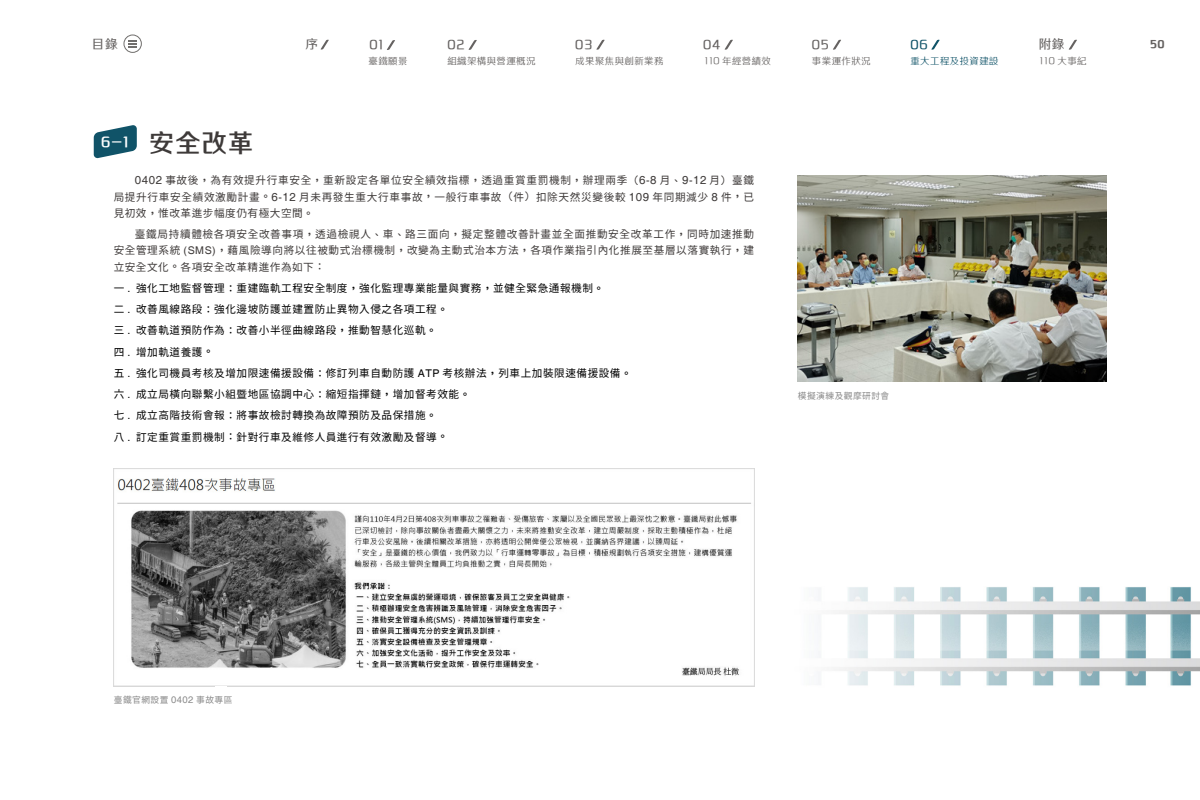
<style>
.page{position:relative;width:1200px;height:800px;background:#fff}
.page>*{position:absolute;margin:0;border:0;box-sizing:border-box;transform-origin:0 0}
.t1{font:25px "Tensentype Zhi Hei GB18030 W3";color:#3e3a39}
.t2{font:16.25px "Tensentype Zhi Hei GB18030 W3";color:#fff}
.t3{font:14.38px "Tensentype Zhi Hei GB18030 W2";letter-spacing:.05em;color:#656261}
.t4{font:14.38px "Tensentype Zhi Hei GB18030 W2";color:#105368}
.t5{font:12.5px "Tensentype Zhi Hei GB18030 W2";color:#656261}
.t6{font:12.5px "Tensentype Zhi Hei GB18030 W4";color:#656261}
.t7{font:10.62px/16.2px "Taipei Sans TC Beta";letter-spacing:.055em;color:#3e3a39;text-align:justify}
.t8{font:10.62px "Taipei Sans TC Beta";letter-spacing:.05em;color:#000}
.t9{font:10.62px "Tensentype Zhi Hei GB18030 W1";color:#656261}
.t10{font:9.38px "Tensentype Zhi Hei GB18030 W1";letter-spacing:.05em;color:#656261}
.t11{font:9.38px "Tensentype Zhi Hei GB18030 W1";letter-spacing:.05em;color:#105368}
.t12{font:8.75px "Taipei Sans TC Beta";letter-spacing:.05em;color:#898989}
.s1{font-size:10.62px}
.s2{font-family:"Helvetica";font-size:11.5px}
.s3{font-family:"jf openhuninn 1.1"}
.s4{font-family:"Helvetica"}
.s5{font-size:9.38px}
.s6{font-family:"Helvetica";font-size:9.5px}
</style>
<div class="page">
<img style="left:696px;top:468px;width:504px;height:219px">
<svg style="left:833px;top:39px;width:8px;height:11px"></svg>
<svg style="left:931px;top:39px;width:9px;height:11px"></svg>
<svg style="left:725px;top:39px;width:8px;height:11px"></svg>
<svg style="left:596px;top:39px;width:9px;height:11px"></svg>
<svg style="left:469px;top:40px;width:8px;height:10px"></svg>
<svg style="left:387px;top:40px;width:8px;height:10px"></svg>
<svg style="left:128px;top:40px;width:9px;height:8px"></svg>
<div style="left:124px;top:35px;width:18px;height:18px;border:1px solid #706e6c;border-radius:50%"></div>
<svg style="left:1069px;top:39px;width:8px;height:11px"></svg>
<svg style="left:321px;top:39px;width:8px;height:11px"></svg>
<img style="left:798px;top:175px;width:308px;height:207px">
<img style="left:114px;top:468px;width:640px;height:218px">
<svg style="left:94px;top:125px;width:43px;height:33px"></svg>
<p class="t5" style="left:305px;top:35px;width:14px">序</p>
<p class="t5" style="left:1039px;top:35px;width:27px">附錄</p>
<p class="t5" style="left:92px;top:35px;width:27px">目錄</p>
<p class="t3" style="left:369px;top:35px;width:16px">01</p>
<p class="t3" style="left:812px;top:35px;width:19px">05</p>
<p class="t3" style="left:448px;top:35px;width:19px">02</p>
<p class="t3" style="left:575px;top:35px;width:19px">03</p>
<p class="t4" style="left:910px;top:35px;width:19px">06</p>
<p class="t3" style="left:703px;top:35px;width:19px">04</p>
<p class="t2" style="left:101px;top:131px;width:29px">6-1</p>
<p class="t1" style="left:149px;top:126px;width:105px">安全改革</p>
<p class="t10" style="left:369px;top:54px;width:40px">臺鐵願景</p>
<p class="t10" style="left:447px;top:54px;width:90px">組織架構與營運概況</p>
<p class="t10" style="left:575px;top:54px;width:90px">成果聚焦與創新業務</p>
<p class="t10" style="left:704px;top:54px;width:68px"><span class="s1">110</span> 年經營績效</p>
<p class="t7" style="left:114px;top:173px;width:642px;text-indent:21px"><span class="s2">0402</span> 事故後<span class="s3">，</span>為有效提升行車安全<span class="s3">，</span>重新設定各單位安全績效指標<span class="s3">，</span>透過重賞重罰機制<span class="s3">，</span>辦理兩季<span class="s3">（</span><span class="s2">6</span><span class="s4">-</span><span class="s2">8</span> 月<span class="s3">、</span><span class="s2">9</span><span class="s4">-</span><span class="s2">12</span> 月<span class="s3">）</span>臺鐵局提升行車安全績效激勵計畫<span class="s3">。</span><span class="s2">6</span><span class="s4">-</span><span class="s2">12</span> 月未再發生重大行車事故<span class="s3">，</span>一般行車事故<span class="s3">（</span>件<span class="s3">）</span>扣除天然災變後較 <span class="s2">109</span> 年同期減少 <span class="s2">8</span> 件<span class="s3">，</span>已見初效<span class="s3">，</span>惟改革進步幅度仍有極大空間<span class="s3">。</span></p>
<p class="t7" style="left:114px;top:226px;width:642px;text-indent:21px">臺鐵局持續體檢各項安全改善事項<span class="s3">，</span>透過檢視人<span class="s3">、</span>車<span class="s3">、</span>路三面向<span class="s3">，</span>擬定整體改善計畫並全面推動安全改革工作<span class="s3">，</span>同時加速推動安全管理系統 <span class="s4">(SMS)</span><span class="s3">，</span>藉風險導向將以往被動式治標機制<span class="s3">，</span>改變為主動式治本方法<span class="s3">，</span>各項作業指引內化推展至基層以落實執行<span class="s3">，</span>建立安全文化<span class="s3">。</span>各項安全改革精進作為如下<span class="s3">：</span></p>
<p class="t8" style="left:114px;top:282px;width:492px">一 <span class="s4">.</span> 強化工地監督管理<span class="s3">：</span>重建臨軌工程安全制度<span class="s3">，</span>強化監理專業能量與實務<span class="s3">，</span>並健全緊急通報機制<span class="s3">。</span></p>
<p class="t8" style="left:114px;top:303px;width:336px">二 <span class="s4">.</span> 改善風線路段<span class="s3">：</span>強化邊坡防護並建置防止異物入侵之各項工程<span class="s3">。</span></p>
<p class="t8" style="left:114px;top:324px;width:325px">三 <span class="s4">.</span> 改善軌道預防作為<span class="s3">：</span>改善小半徑曲線路段<span class="s3">，</span>推動智慧化巡軌<span class="s3">。</span></p>
<p class="t8" style="left:114px;top:346px;width:102px">四 <span class="s4">.</span> 增加軌道養護<span class="s3">。</span></p>
<p class="t8" style="left:114px;top:367px;width:520px">五 <span class="s4">.</span> 強化司機員考核及增加限速備援設備<span class="s3">：</span>修訂列車自動防護 <span class="s4">ATP</span> 考核辦法<span class="s3">，</span>列車上加裝限速備援設備<span class="s3">。</span></p>
<p class="t8" style="left:114px;top:388px;width:358px">六 <span class="s4">.</span> 成立局橫向聯繫小組暨地區協調中心<span class="s3">：</span>縮短指揮鏈<span class="s3">，</span>增加督考效能<span class="s3">。</span></p>
<p class="t8" style="left:114px;top:409px;width:325px">七 <span class="s4">.</span> 成立高階技術會報<span class="s3">：</span>將事故檢討轉換為故障預防及品保措施<span class="s3">。</span></p>
<p class="t8" style="left:114px;top:431px;width:336px">八 <span class="s4">.</span> 訂定重賞重罰機制<span class="s3">：</span>針對行車及維修人員進行有效激勵及督導<span class="s3">。</span></p>
<p class="t10" style="left:812px;top:54px;width:60px">事業運作狀況</p>
<p class="t11" style="left:910px;top:54px;width:90px">重大工程及投資建設</p>
<p class="t12" style="left:798px;top:391px;width:93px">模擬演練及觀摩研討會</p>
<p class="t9" style="left:1040px;top:53px;width:49px">110 <span class="s5">大事紀</span></p>
<p class="t6" style="left:1150px;top:35px;width:16px">50</p>
<p class="t12" style="left:114px;top:695px;width:120px">臺鐵官網設置 <span class="s6">0402</span> 事故專區</p>
</div>
